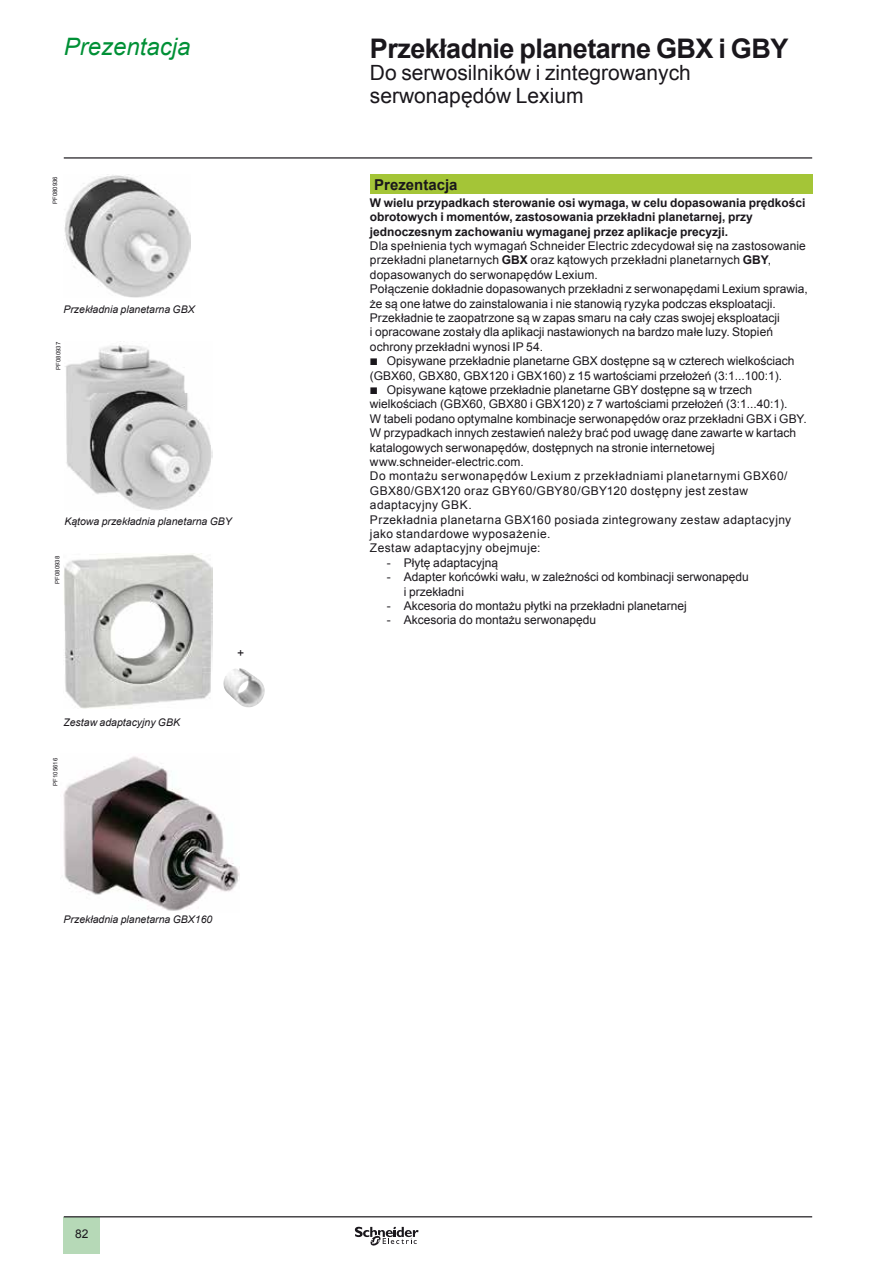
<style>
.page{position:relative;width:893px;height:1263px;background:#fff}
.page>*{position:absolute;margin:0;border:0;box-sizing:border-box;transform-origin:0 0}
.t1{font:700 27px "Arial";letter-spacing:-.02em;color:#1a171c}
.t2{font:italic 24px "Arial";color:#009036}
.t3{font:21px/22.5px "Arial";color:#1a171c}
.t4{font:700 15px "Arial";color:#1a171c}
.t5{font:12px/14.4px "Arial";color:#1a171c}
.t6{font:700 12px/14.4px "Arial";color:#1a171c}
.t7{font:italic 12px "Arial";color:#1a171c}
.t8{font:italic 10.5px "Arial";color:#1a171c}
.t9{font:6px "Arial";color:#1a171c}
.s1{font-weight:700}
.s2{font-family:"Graph Schneider"}
</style>
<div class="page">
<hr style="left:64px;top:157px;width:748px;height:2px;background:#1a171c">
<div style="left:64px;top:1217px;width:36px;height:37px;background:#b6d9b7"></div>
<hr style="left:64px;top:1216px;width:748px;height:1px;background:#1a171c">
<svg style="left:355px;top:1226px;width:64px;height:20px"></svg>
<div style="left:370px;top:174px;width:442px;height:20px;background:#a4c537"></div>
<img style="left:65px;top:341px;width:148px;height:169px">
<img style="left:64px;top:174px;width:127px;height:123px">
<img style="left:64px;top:553px;width:148px;height:156px">
<svg style="left:233px;top:669px;width:6px;height:3px"></svg>
<img style="left:63px;top:756px;width:176px;height:155px">
<h2 class="t2" style="left:64px;top:31px;width:128px">Prezentacja</h2>
<h1 class="t1" style="left:370px;top:30px;width:420px">Przekładnie planetarne GBX i GBY</h1>
<h3 class="t3" style="left:370px;top:62px;width:322px">Do serwosilników i zintegrowanych serwonapędów Lexium</h3>
<p class="t9" style="left:51px;top:204px;width:29px;rotate:-90deg">PF080936</p>
<p class="t8" style="left:63px;top:303px;width:133px">Przekładnia planetarna GBX</p>
<p class="t9" style="left:54px;top:370px;width:29px;rotate:-90deg">PF080937</p>
<p class="t8" style="left:64px;top:514px;width:169px">Kątowa przekładnia planetarna GBY</p>
<p class="t9" style="left:54px;top:584px;width:29px;rotate:-90deg">PF080938</p>
<p class="t8" style="left:63px;top:715px;width:118px">Zestaw adaptacyjny GBK</p>
<p class="t9" style="left:52px;top:785px;width:29px;rotate:-90deg">PF105616</p>
<p class="t7" style="left:237px;top:645px;width:9px">+</p>
<p class="t8" style="left:64px;top:913px;width:150px">Przekładnia planetarna GBX160</p>
<p class="t5" style="left:75px;top:1227px;width:15px">82</p>
<p class="t4" style="left:374px;top:174px;width:85px">Prezentacja</p>
<p class="t6" style="left:370px;top:196px;width:437px">W wielu przypadkach sterowanie osi wymaga, w celu dopasowania prędkości obrotowych i momentów, zastosowania przekładni planetarnej, przy jednoczesnym zachowaniu wymaganej przez aplikacje precyzji.</p>
<p class="t5" style="left:370px;top:239px;width:439px">Dla spełnienia tych wymagań Schneider Electric zdecydował się na zastosowanie przekładni planetarnych <span class="s1">GBX</span> oraz kątowych przekładni planetarnych <span class="s1">GBY</span>, dopasowanych do serwonapędów Lexium.<br>Połączenie dokładnie dopasowanych przekładni z serwonapędami Lexium sprawia, że są one łatwe do zainstalowania i nie stanowią ryzyka podczas eksploatacji.<br>Przekładnie te zaopatrzone są w zapas smaru na cały czas swojej eksploatacji<br>i opracowane zostały dla aplikacji nastawionych na bardzo małe luzy. Stopień ochrony przekładni wynosi IP 54.<br><span class="s2">b</span> Opisywane przekładnie planetarne GBX dostępne są w czterech wielkościach (GBX60, GBX80, GBX120 i GBX160) z 15 wartościami przełożeń (3:1...100:1).<br><span class="s2">b</span> Opisywane kątowe przekładnie planetarne GBY dostępne są w trzech wielkościach (GBX60, GBX80 i GBX120) z 7 wartościami przełożeń (3:1...40:1).<br>W tabeli podano optymalne kombinacje serwonapędów oraz przekładni GBX i GBY.<br>W przypadkach innych zestawień należy brać pod uwagę dane zawarte w kartach katalogowych serwonapędów, dostępnych na stronie internetowej www.schneider-electric.com.<br>Do montażu serwonapędów Lexium z przekładniami planetarnymi GBX60/ GBX80/GBX120 oraz GBY60/GBY80/GBY120 dostępny jest zestaw adaptacyjny GBK.<br>Przekładnia planetarna GBX160 posiada zintegrowany zestaw adaptacyjny jako standardowe wyposażenie.<br>Zestaw adaptacyjny obejmuje:</p>
<p class="t5" style="left:387px;top:555px;width:113px">- Płytę adaptacyjną</p>
<p class="t5" style="left:404px;top:570px;width:346px;text-indent:-17px">- Adapter końcówki wału, w zależności od kombinacji serwonapędu i przekładni</p>
<p class="t5" style="left:387px;top:599px;width:301px">- Akcesoria do montażu płytki na przekładni planetarnej</p>
<p class="t5" style="left:387px;top:613px;width:211px">- Akcesoria do montażu serwonapędu</p>
</div>
